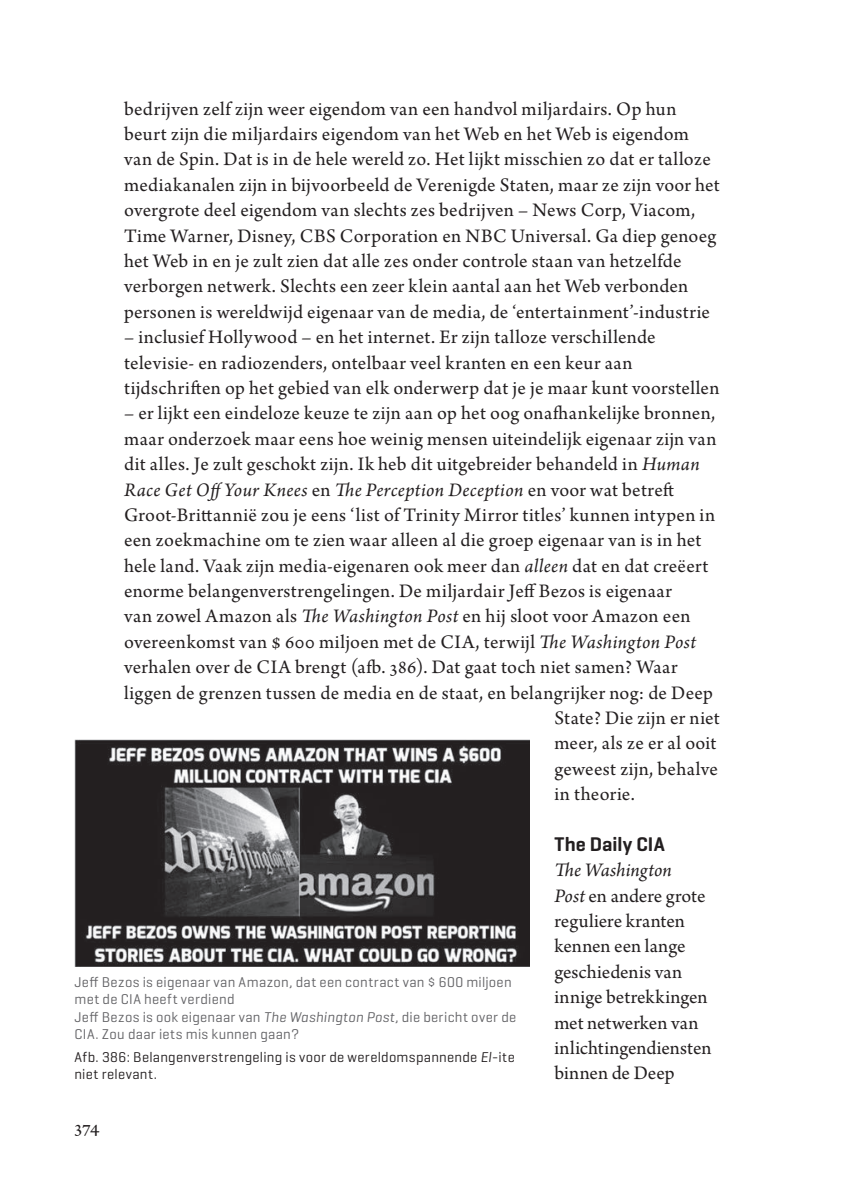
<style>
.page{position:relative;width:844px;height:1191px;background:#fff}
.page>*{position:absolute;margin:0;border:0;box-sizing:border-box;transform-origin:0 0}
.t1{font:20.12px/25.4px "Arno Pro";letter-spacing:.015em;color:#231f20}
.t2{font:italic 20.12px "Arno Pro";letter-spacing:.02em;color:#231f20}
.t3{font:600 20.12px "Geogrotesque";letter-spacing:.005em;color:#231f20}
.t4{font:14.35px/17.5px "Geogrotesque";letter-spacing:.02em;color:#636366}
.t5{font:14.35px/17.5px "Geogrotesque";letter-spacing:.02em;color:#231f20}
.s1{font-style:italic}
.s2{font-style:normal}
</style>
<div class="page">
<img style="left:74px;top:739px;width:455px;height:227px">
<p class="t1" style="left:124px;top:97px;width:597px">bedrijven zelf zijn weer eigendom van een handvol miljardairs. Op hun beurt zijn die miljardairs eigendom van het Web en het Web is eigendom van de Spin. Dat is in de hele wereld zo. Het lijkt misschien zo dat er talloze mediakanalen zijn in bijvoorbeeld de Verenigde Staten, maar ze zijn voor het overgrote deel eigendom van slechts zes bedrijven – News Corp, Viacom, Time Warner, Disney, CBS Corporation en NBC Universal. Ga diep genoeg het Web in en je zult zien dat alle zes onder controle staan van hetzelfde verborgen netwerk. Slechts een zeer klein aantal aan het Web verbonden personen is wereldwijd eigenaar van de media, de ‘entertainment’-industrie</p>
<p class="t1" style="left:124px;top:325px;width:596px">– inclusief Hollywood – en het internet. Er zijn talloze verschillende televisie- en radiozenders, ontelbaar veel kranten en een keur aan tijdschriften op het gebied van elk onderwerp dat je je maar kunt voorstellen</p>
<p class="t1" style="left:124px;top:402px;width:592px">– er lijkt een eindeloze keuze te zijn aan op het oog onafhankelijke bronnen,</p>
<p class="t1" style="left:124px;top:427px;width:593px">maar onderzoek maar eens hoe weinig mensen uiteindelijk eigenaar zijn van</p>
<p class="t1" style="left:124px;top:452px;width:577px">dit alles. Je zult geschokt zijn. Ik heb dit uitgebreider behandeld in <span class="s1">Human</span></p>
<p class="t2" style="left:124px;top:478px;width:551px">Race Get OffYour Knees <span class="s2">en</span> The Perception Deception <span class="s2">en voor wat betreft</span></p>
<p class="t1" style="left:124px;top:503px;width:592px">Groot-Brittannië zou je eens ‘list of Trinity Mirror titles’ kunnen intypen in</p>
<p class="t1" style="left:124px;top:528px;width:578px">een zoekmachine om te zien waar alleen al die groep eigenaar van is in het</p>
<p class="t1" style="left:124px;top:554px;width:585px">hele land. Vaak zijn media-eigenaren ook meer dan <span class="s1">alleen</span> dat en dat creëert</p>
<p class="t1" style="left:124px;top:579px;width:549px">enorme belangenverstrengelingen. De miljardair Jeff Bezos is eigenaar</p>
<p class="t1" style="left:124px;top:605px;width:567px">van zowel Amazon als <span class="s1">The Washington Post</span> en hij sloot voor Amazon een</p>
<p class="t1" style="left:124px;top:630px;width:573px">overeenkomst van $ 600 miljoen met de CIA, terwijl <span class="s1">The Washington Post</span></p>
<p class="t1" style="left:124px;top:655px;width:555px">verhalen over de CIA brengt (afb. 386). Dat gaat toch niet samen? Waar</p>
<p class="t1" style="left:124px;top:681px;width:590px">liggen de grenzen tussen de media en de staat, en belangrijker nog: de Deep</p>
<p class="t1" style="left:554px;top:706px;width:167px">State? Die zijn er niet</p>
<p class="t1" style="left:554px;top:731px;width:163px">meer, als ze er al ooit</p>
<p class="t1" style="left:554px;top:757px;width:165px">geweest zijn, behalve</p>
<p class="t1" style="left:554px;top:782px;width:82px">in theorie.</p>
<p class="t3" style="left:554px;top:831px;width:112px">The Daily CIA</p>
<p class="t1" style="left:554px;top:858px;width:159px"><span class="s1">The Washington<br>Post</span> en andere grote reguliere kranten kennen een lange geschiedenis van innige betrekkingen met netwerken van inlichtingendiensten binnen de Deep</p>
<p class="t4" style="left:74px;top:972px;width:443px">Jeff Bezos is eigenaar van Amazon, dat een contract van $ 600 miljoen met de CIA heeft verdiend<br>Jeff Bezos is ook eigenaar van <span class="s1">The Washington Post</span>, die bericht over de CIA. Zou daar iets mis kunnen gaan?</p>
<p class="t5" style="left:74px;top:1047px;width:442px">Afb. 386: Belangenverstrengeling is voor de wereldomspannende <span class="s1">El-</span>ite niet relevant.</p>
<p class="t1" style="left:74px;top:1115px;width:27px">374</p>
</div>
